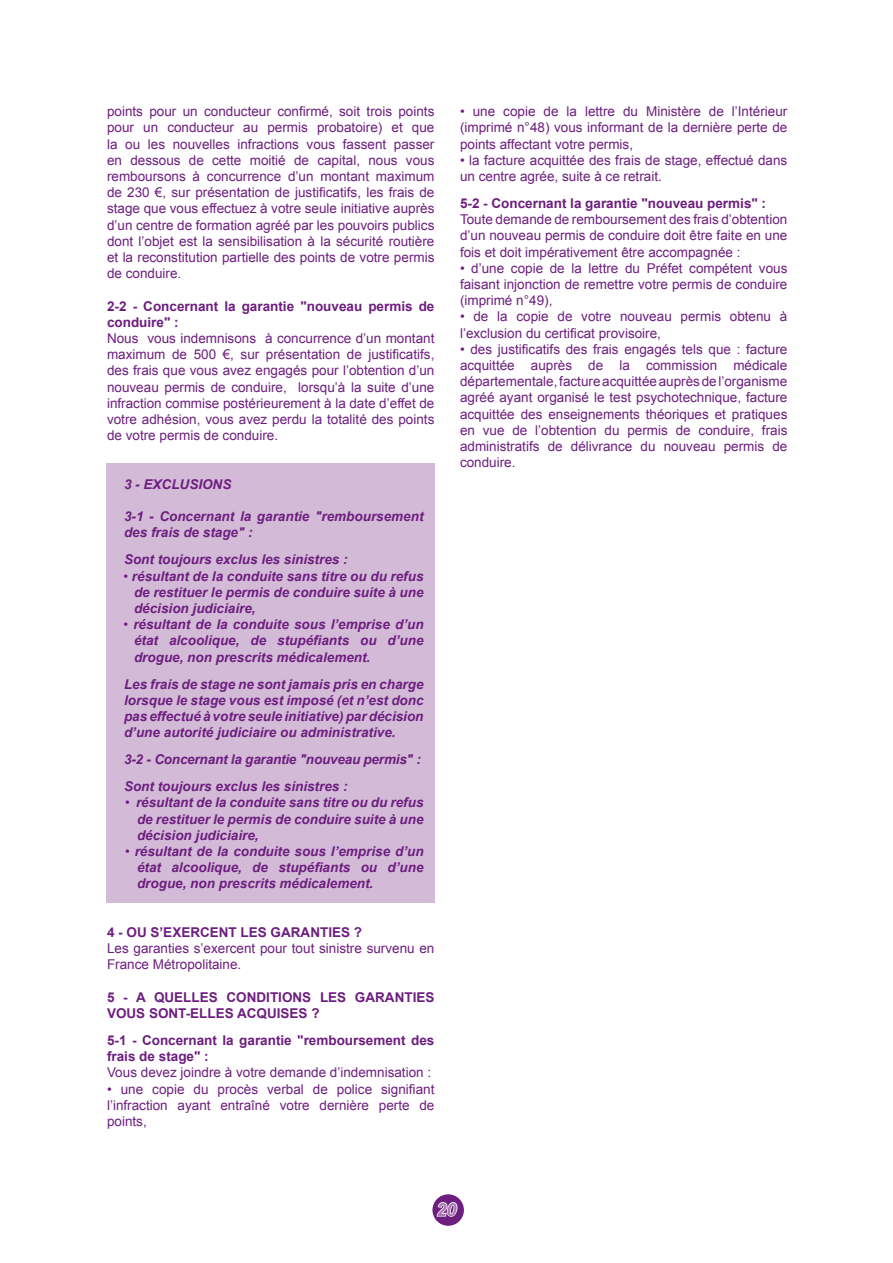
<style>
.page{position:relative;width:893px;height:1263px;background:#fff}
.page>*{position:absolute;margin:0;border:0;box-sizing:border-box;transform-origin:0 0}
.t1{font:italic 700 18px "Arial";color:#a97ab3}
.t2{font:13.5px/16.2px "Arial";color:#6d1e7e;text-align:justify}
.t3{font:italic 700 13.5px/16.2px "Arial";color:#6d1e7e;text-align:justify}
.t4{font:700 13.5px/16.2px "Arial";color:#6d1e7e}
.s1{font-weight:700}
.s2{font-weight:400;font-style:normal}
.s3{font-weight:400}
</style>
<div class="page">
<div style="left:432px;top:1194px;width:32px;height:32px;background:#6d1e7e;border-radius:50%"></div>
<svg style="left:436px;top:1202px;width:22px;height:15px"></svg>
<div style="left:106px;top:463px;width:328px;height:440px;background:#d3bbd8"></div>
<p class="t2" style="left:107px;top:103px;width:329px">points pour un conducteur confirmé, soit trois points pour un conducteur au permis probatoire) et que la ou les nouvelles infractions vous fassent passer en dessous de cette moitié de capital, nous vous remboursons à concurrence d’un montant maximum de 230 €, sur présentation de justificatifs, les frais de stage que vous effectuez à votre seule initiative auprès d’un centre de formation agréé par les pouvoirs publics dont l’objet est la sensibilisation à la sécurité routière et la reconstitution partielle des points de votre permis de conduire.</p>
<p class="t2" style="left:107px;top:298px;width:329px;text-align:left"><span class="s1">2-2 - Concernant la garantie "nouveau permis de conduire" :<br></span>Nous vous indemnisons à concurrence d’un montant maximum de 500 €, sur présentation de justificatifs, des frais que vous avez engagés pour l’obtention d’un nouveau permis de conduire, lorsqu’à la suite d’une infraction commise postérieurement à la date d’effet de votre adhésion, vous avez perdu la totalité des points de votre permis de conduire.</p>
<p class="t3" style="left:124px;top:476px;width:109px">3 - EXCLUSIONS</p>
<p class="t3" style="left:124px;top:509px;width:301px">3-1 - Concernant la garantie "remboursement des frais de stage" :</p>
<p class="t3" style="left:124px;top:552px;width:225px">Sont toujours exclus les sinistres :</p>
<p class="t3" style="left:134px;top:568px;width:291px;text-indent:-10px"><span class="s2">•</span> résultant de la conduite sans titre ou du refus de restituer le permis de conduire suite à une décision judiciaire,</p>
<p class="t3" style="left:134px;top:617px;width:291px;text-indent:-10px"><span class="s2">•</span> résultant de la conduite sous l’emprise d’un état alcoolique, de stupéfiants ou d’une drogue, non prescrits médicalement.</p>
<p class="t3" style="left:124px;top:676px;width:301px">Les frais de stage ne sont jamais pris en charge lorsque le stage vous est imposé (et n’est donc pas effectué à votre seule initiative) par décision d’une autorité judiciaire ou administrative.</p>
<p class="t3" style="left:124px;top:746px;width:298px;line-height:27px">3-2 - Concernant la garantie "nouveau permis" :<br>Sont toujours exclus les sinistres :</p>
<p class="t3" style="left:137px;top:795px;width:288px;text-indent:-12px"><span class="s2">•</span> résultant de la conduite sans titre ou du refus de restituer le permis de conduire suite à une décision judiciaire,</p>
<p class="t3" style="left:137px;top:844px;width:288px;text-indent:-12px"><span class="s2">•</span> résultant de la conduite sous l’emprise d’un état alcoolique, de stupéfiants ou d’une drogue, non prescrits médicalement.</p>
<p class="t2" style="left:107px;top:924px;width:329px;text-align:left"><span class="s1">4 - OU S’EXERCENT LES GARANTIES ?<br></span>Les garanties s’exercent pour tout sinistre survenu en<br>France Métropolitaine.</p>
<p class="t4" style="left:107px;top:989px;width:329px">5 - A QUELLES CONDITIONS LES GARANTIES<br>VOUS SONT-ELLES ACQUISES ?</p>
<p class="t4" style="left:107px;top:1033px;width:329px">5-1 - Concernant la garantie "remboursement des frais de stage" :<br><span class="s3">Vous devez joindre à votre demande d’indemnisation :</span></p>
<p class="t2" style="left:107px;top:1081px;width:329px">• une copie du procès verbal de police signifiant l’infraction ayant entraîné votre dernière perte de points,</p>
<p class="t2" style="left:460px;top:103px;width:329px">• une copie de la lettre du Ministère de l’Intérieur (imprimé n°48) vous informant de la dernière perte de points affectant votre permis,</p>
<p class="t2" style="left:460px;top:152px;width:329px">• la facture acquittée des frais de stage, effectué dans un centre agrée, suite à ce retrait.</p>
<p class="t2" style="left:460px;top:195px;width:329px;text-align:left"><span class="s1">5-2 - Concernant la garantie "nouveau permis" :<br></span>Toute demande de remboursement des frais d’obtention d’un nouveau permis de conduire doit être faite en une fois et doit impérativement être accompagnée :</p>
<p class="t2" style="left:460px;top:260px;width:329px">• d’une copie de la lettre du Préfet compétent vous faisant injonction de remettre votre permis de conduire (imprimé n°49),</p>
<p class="t2" style="left:460px;top:309px;width:329px">• de la copie de votre nouveau permis obtenu à l’exclusion du certificat provisoire,</p>
<p class="t2" style="left:460px;top:341px;width:329px">• des justificatifs des frais engagés tels que : facture acquittée auprès de la commission médicale départementale, facture acquittée auprès de l’organisme agréé ayant organisé le test psychotechnique, facture acquittée des enseignements théoriques et pratiques en vue de l’obtention du permis de conduire, frais administratifs de délivrance du nouveau permis de conduire.</p>
<p class="t1" style="left:436px;top:1198px;width:22px">20</p>
</div>
